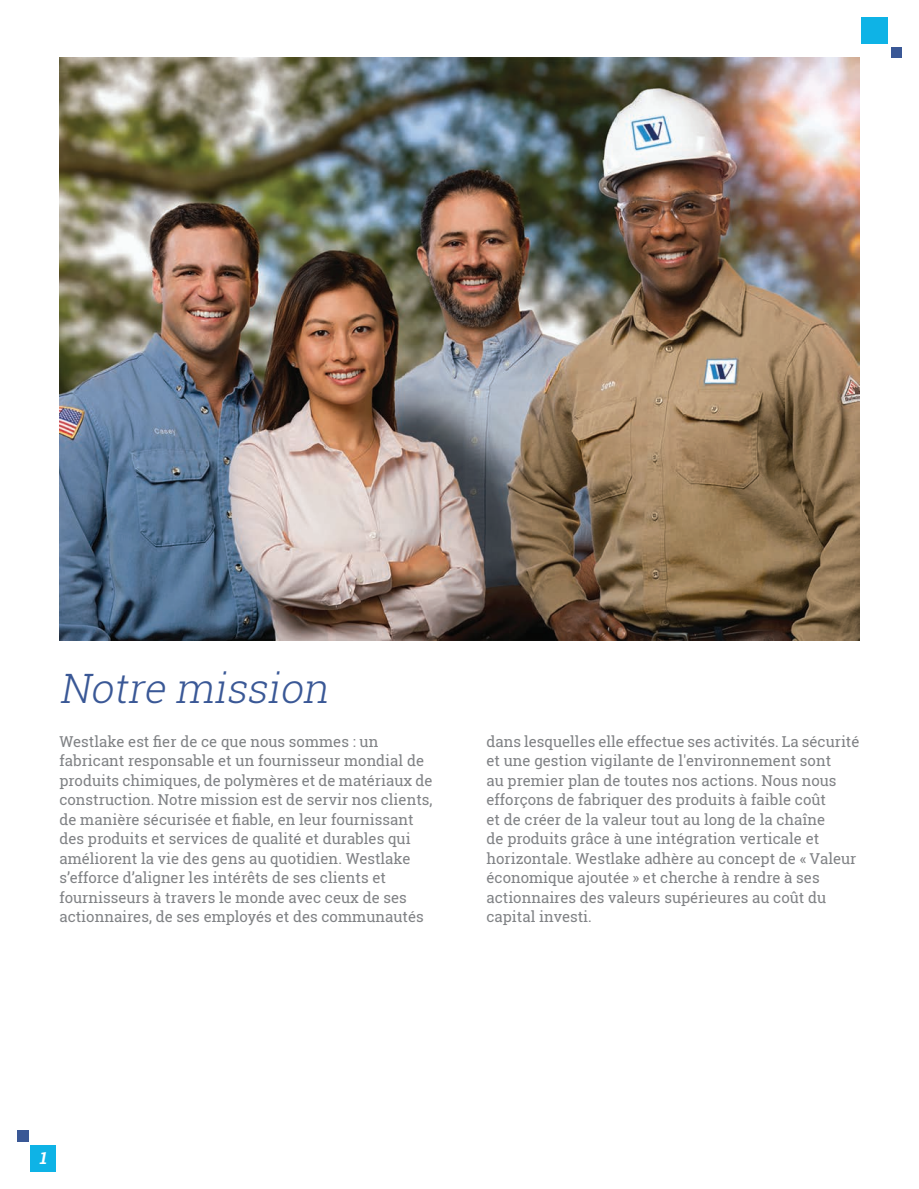
<style>
.page{position:relative;width:919px;height:1189px;background:#fff}
.page>*{position:absolute;margin:0;border:0;box-sizing:border-box;transform-origin:0 0}
.Sustain_Chapter_Head{font:italic 300 40.5px "Roboto Slab";color:#3a5896}
.t1{font:italic 700 16.5px "Roboto Slab";color:#fff}
.Sustain_Body{font:15px/19.5px "Roboto Slab";color:#808285}
</style>
<div class="page">
<img style="left:59px;top:57px;width:800px;height:583px">
<div style="left:30px;top:1144px;width:26px;height:27px;background:#0eb3e6"></div>
<div style="left:17px;top:1130px;width:11px;height:11px;background:#3a5896"></div>
<div style="left:861px;top:18px;width:26px;height:26px;background:#0eb3e6"></div>
<div style="left:890px;top:47px;width:11px;height:11px;background:#3a5896"></div>
<p class="Sustain_Chapter_Head" style="left:59px;top:660px;width:279px">Notre mission</p>
<p class="Sustain_Body" style="left:59px;top:731px;width:374px">Westlake est fier de ce que nous sommes : un fabricant responsable et un fournisseur mondial de produits chimiques, de polymères et de matériaux de construction. Notre mission est de servir nos clients, de manière sécurisée et fiable, en leur fournissant des produits et services de qualité et durables qui améliorent la vie des gens au quotidien. Westlake s’efforce d’aligner les intérêts de ses clients et fournisseurs à travers le monde avec ceux de ses actionnaires, de ses employés et des communautés</p>
<p class="Sustain_Body" style="left:486px;top:731px;width:374px">dans lesquelles elle effectue ses activités. La sécurité et une gestion vigilante de l'environnement sont<br>au premier plan de toutes nos actions. Nous nous efforçons de fabriquer des produits à faible coût<br>et de créer de la valeur tout au long de la chaîne<br>de produits grâce à une intégration verticale et horizontale. Westlake adhère au concept de « Valeur économique ajoutée » et cherche à rendre à ses actionnaires des valeurs supérieures au coût du capital investi.</p>
<p class="t1" style="left:39px;top:1146px;width:13px">1</p>
</div>
